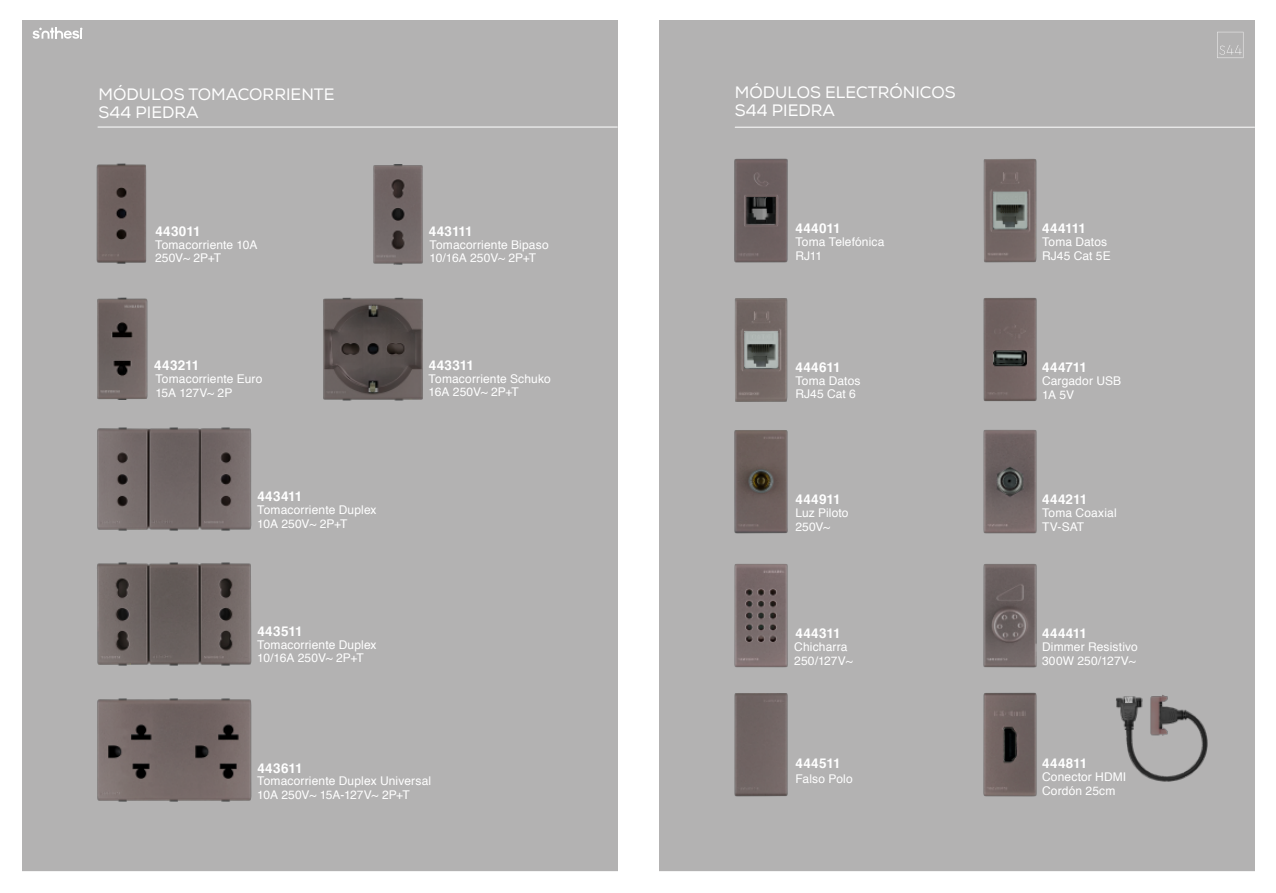
<style>
.page{position:relative;width:1276px;height:893px;background:#fff}
.page>*{position:absolute;margin:0;border:0;box-sizing:border-box;transform-origin:0 0}
.t1{font:16.5px/18px "Nexa";color:#fff}
.t2{font:700 13.5px "Helvetica";letter-spacing:.025em;color:#fff}
.t3{font:12px/13.5px "Helvetica";letter-spacing:.01em;color:#fff}
</style>
<div class="page">
<div style="left:23px;top:21px;width:594px;height:850px;background:#b3b2b2"></div>
<div style="left:659px;top:21px;width:595px;height:850px;background:#b3b2b2"></div>
<hr style="left:98px;top:127px;width:519px;height:1px;background:#fff">
<hr style="left:735px;top:127px;width:519px;height:1px;background:#fff">
<img style="left:96px;top:163px;width:51px;height:101px">
<img style="left:97px;top:297px;width:51px;height:103px">
<img style="left:373px;top:164px;width:50px;height:101px">
<img style="left:323px;top:297px;width:100px;height:104px">
<img style="left:97px;top:427px;width:155px;height:104px">
<img style="left:97px;top:562px;width:155px;height:104px">
<img style="left:97px;top:698px;width:155px;height:104px">
<img style="left:734px;top:158px;width:54px;height:105px">
<img style="left:734px;top:298px;width:54px;height:104px">
<img style="left:734px;top:430px;width:54px;height:104px">
<img style="left:734px;top:564px;width:54px;height:104px">
<img style="left:734px;top:693px;width:54px;height:104px">
<img style="left:983px;top:159px;width:54px;height:104px">
<img style="left:983px;top:298px;width:54px;height:103px">
<img style="left:983px;top:430px;width:54px;height:104px">
<img style="left:983px;top:564px;width:54px;height:104px">
<img style="left:983px;top:692px;width:54px;height:105px">
<img style="left:1116px;top:695px;width:92px;height:87px">
<svg style="left:33px;top:28px;width:49px;height:11px"></svg>
<svg style="left:1217px;top:32px;width:26px;height:26px"></svg>
<h1 class="t1" style="left:99px;top:86px;width:237px">MÓDULOS TOMACORRIENTE<br>S44 PIEDRA</h1>
<h1 class="t1" style="left:735px;top:84px;width:222px">MÓDULOS ELECTRÓNICOS<br>S44 PIEDRA</h1>
<p class="t2" style="left:155px;top:220px;width:47px">443011</p>
<p class="t2" style="left:429px;top:220px;width:45px">443111</p>
<p class="t3" style="left:155px;top:238px;width:104px">Tomacorriente 10A<br>250V~ 2P+T</p>
<p class="t3" style="left:429px;top:238px;width:121px">Tomacorriente Bipaso<br>10/16A 250V~ 2P+T</p>
<p class="t2" style="left:795px;top:218px;width:47px">444011</p>
<p class="t3" style="left:795px;top:236px;width:91px">Toma Telefónica<br>RJ11</p>
<p class="t2" style="left:1042px;top:218px;width:45px">444111</p>
<p class="t3" style="left:1042px;top:236px;width:70px">Toma Datos<br>RJ45 Cat 5E</p>
<p class="t2" style="left:154px;top:354px;width:47px">443211</p>
<p class="t2" style="left:429px;top:354px;width:47px">443311</p>
<p class="t3" style="left:155px;top:373px;width:108px">Tomacorriente Euro<br>15A 127V~ 2P</p>
<p class="t3" style="left:429px;top:372px;width:124px">Tomacorriente Schuko<br>16A 250V~ 2P+T</p>
<p class="t2" style="left:795px;top:356px;width:47px">444611</p>
<p class="t3" style="left:795px;top:374px;width:67px">Toma Datos<br>RJ45 Cat 6</p>
<p class="t2" style="left:1042px;top:356px;width:46px">444711</p>
<p class="t3" style="left:1042px;top:375px;width:81px">Cargador USB<br>1A 5V</p>
<p class="t2" style="left:257px;top:486px;width:46px">443411</p>
<p class="t3" style="left:257px;top:504px;width:121px">Tomacorriente Duplex<br>10A 250V~ 2P+T</p>
<p class="t2" style="left:795px;top:489px;width:47px">444911</p>
<p class="t3" style="left:795px;top:507px;width:55px">Luz Piloto<br>250V~</p>
<p class="t2" style="left:1042px;top:489px;width:47px">444211</p>
<p class="t3" style="left:1042px;top:507px;width:76px">Toma Coaxial<br>TV-SAT</p>
<p class="t2" style="left:257px;top:620px;width:47px">443511</p>
<p class="t3" style="left:257px;top:638px;width:121px">Tomacorriente Duplex<br>10/16A 250V~ 2P+T</p>
<p class="t2" style="left:795px;top:623px;width:47px">444311</p>
<p class="t3" style="left:794px;top:640px;width:60px">Chicharra<br>250/127V~</p>
<p class="t2" style="left:1042px;top:623px;width:46px">444411</p>
<p class="t3" style="left:1042px;top:640px;width:97px">Dimmer Resistivo<br>300W 250/127V~</p>
<p class="t2" style="left:257px;top:757px;width:47px">443611</p>
<p class="t3" style="left:257px;top:775px;width:175px">Tomacorriente Duplex Universal<br>10A 250V~ 15A-127V~ 2P+T</p>
<p class="t2" style="left:795px;top:753px;width:47px">444511</p>
<p class="t3" style="left:795px;top:772px;width:59px">Falso Polo</p>
<p class="t2" style="left:1042px;top:753px;width:47px">444811</p>
<p class="t3" style="left:1042px;top:770px;width:86px">Conector HDMI<br>Cordón 25cm</p>
</div>
